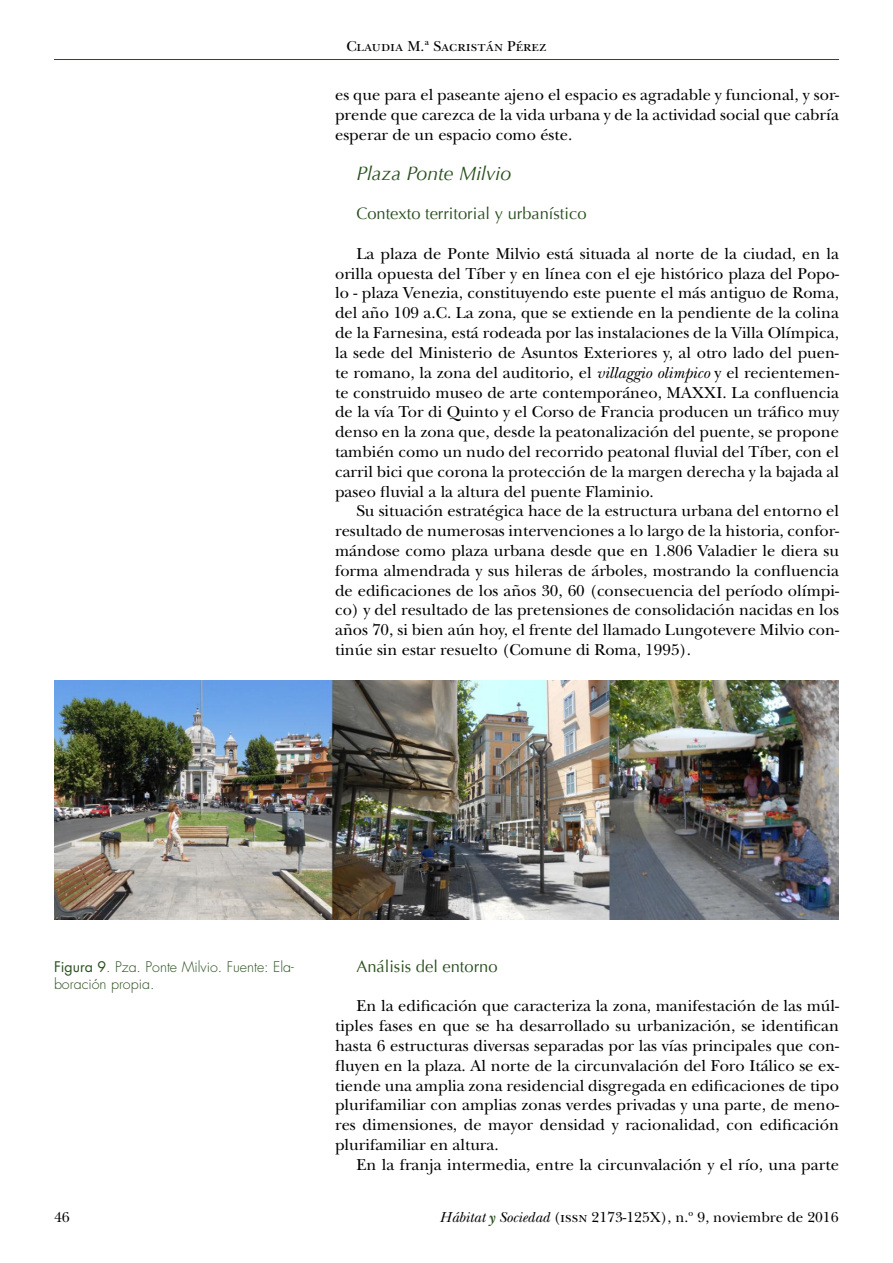
<style>
.page{position:relative;width:893px;height:1263px;background:#fff}
.page>*{position:absolute;margin:0;border:0;box-sizing:border-box;transform-origin:0 0}
.t1{font:italic 19.5px "Optima";color:#294f1e}
.t2{font:16.5px/19.8px "New Baskerville Std";color:#000;text-align:justify}
.t3{font:16.5px "Optima";color:#294f1e}
.t4{font:15px "New Baskerville Std";color:#000}
.t5{font:300 14.25px/17.1px "Futura Std";color:#294f1e}
.s1{font-style:italic}
.s2{font-weight:400}
.s3{font-weight:700;font-style:italic;color:#294f1e}
</style>
<div class="page">
<hr style="left:54px;top:59px;width:785px;height:1px;background:#294f1e">
<img style="left:54px;top:680px;width:785px;height:239px">
<p class="t4" style="left:346px;top:37px;width:202px">Claudia M.ª Sacristán Pérez</p>
<p class="t2" style="left:335px;top:85px;width:505px">es que para el paseante ajeno el espacio es agradable y funcional, y sor&shy;prende que carezca de la vida urbana y de la actividad social que cabría esperar de un espacio como éste.</p>
<p class="t1" style="left:356px;top:162px;width:156px">Plaza Ponte Milvio</p>
<p class="t3" style="left:356px;top:204px;width:232px">Contexto territorial y urbanístico</p>
<p class="t2" style="left:335px;top:244px;width:505px;text-indent:21px">La plaza de Ponte Milvio está situada al norte de la ciudad, en la orilla opuesta del Tíber y en línea con el eje histórico plaza del Popo&shy;lo - plaza Venezia, constituyendo este puente el más antiguo de Roma, del año 109 a.C. La zona, que se extiende en la pendiente de la colina de la Farnesina, está rodeada por las instalaciones de la Villa Olímpica, la sede del Ministerio de Asuntos Exteriores y, al otro lado del puen&shy;te romano, la zona del auditorio, el <span class="s1">villaggio olimpico</span> y el recientemen&shy;te construido museo de arte contemporáneo, MAXXI. La confluencia de la vía Tor di Quinto y el Corso de Francia producen un tráfico muy denso en la zona que, desde la peatonalización del puente, se propone también como un nudo del recorrido peatonal fluvial del Tíber, con el carril bici que corona la protección de la margen derecha y la bajada al paseo fluvial a la altura del puente Flaminio.</p>
<p class="t2" style="left:335px;top:501px;width:505px;text-indent:21px">Su situación estratégica hace de la estructura urbana del entorno el resultado de numerosas intervenciones a lo largo de la historia, confor&shy;mándose como plaza urbana desde que en 1.806 Valadier le diera su forma almendrada y sus hileras de árboles, mostrando la confluencia de edificaciones de los años 30, 60 (consecuencia del período olímpi&shy;co) y del resultado de las pretensiones de consolidación nacidas en los años 70, si bien aún hoy, el frente del llamado Lungotevere Milvio con&shy;tinúe sin estar resuelto (Comune di Roma, 1995).</p>
<p class="t5" style="left:54px;top:958px;width:241px"><span class="s2">Figura 9</span>. Pza. Ponte Milvio. Fuente: Ela&shy;boración propia.</p>
<p class="t3" style="left:356px;top:956px;width:143px">Análisis del entorno</p>
<p class="t2" style="left:335px;top:996px;width:505px;text-indent:21px">En la edificación que caracteriza la zona, manifestación de las múl&shy;tiples fases en que se ha desarrollado su urbanización, se identifican hasta 6 estructuras diversas separadas por las vías principales que con&shy;fluyen en la plaza. Al norte de la circunvalación del Foro Itálico se ex&shy;tiende una amplia zona residencial disgregada en edificaciones de tipo plurifamiliar con amplias zonas verdes privadas y una parte, de meno&shy;res dimensiones, de mayor densidad y racionalidad, con edificación plurifamiliar en altura.</p>
<p class="t2" style="left:356px;top:1155px;width:484px">En la franja intermedia, entre la circunvalación y el río, una parte</p>
<p class="t4" style="left:54px;top:1208px;width:17px">46</p>
<p class="t4" style="left:440px;top:1208px;width:400px"><span class="s1">Hábitat</span> <span class="s3">y</span> <span class="s1">Sociedad</span> (issn 2173-125X), n.º 9, noviembre de 2016</p>
</div>
